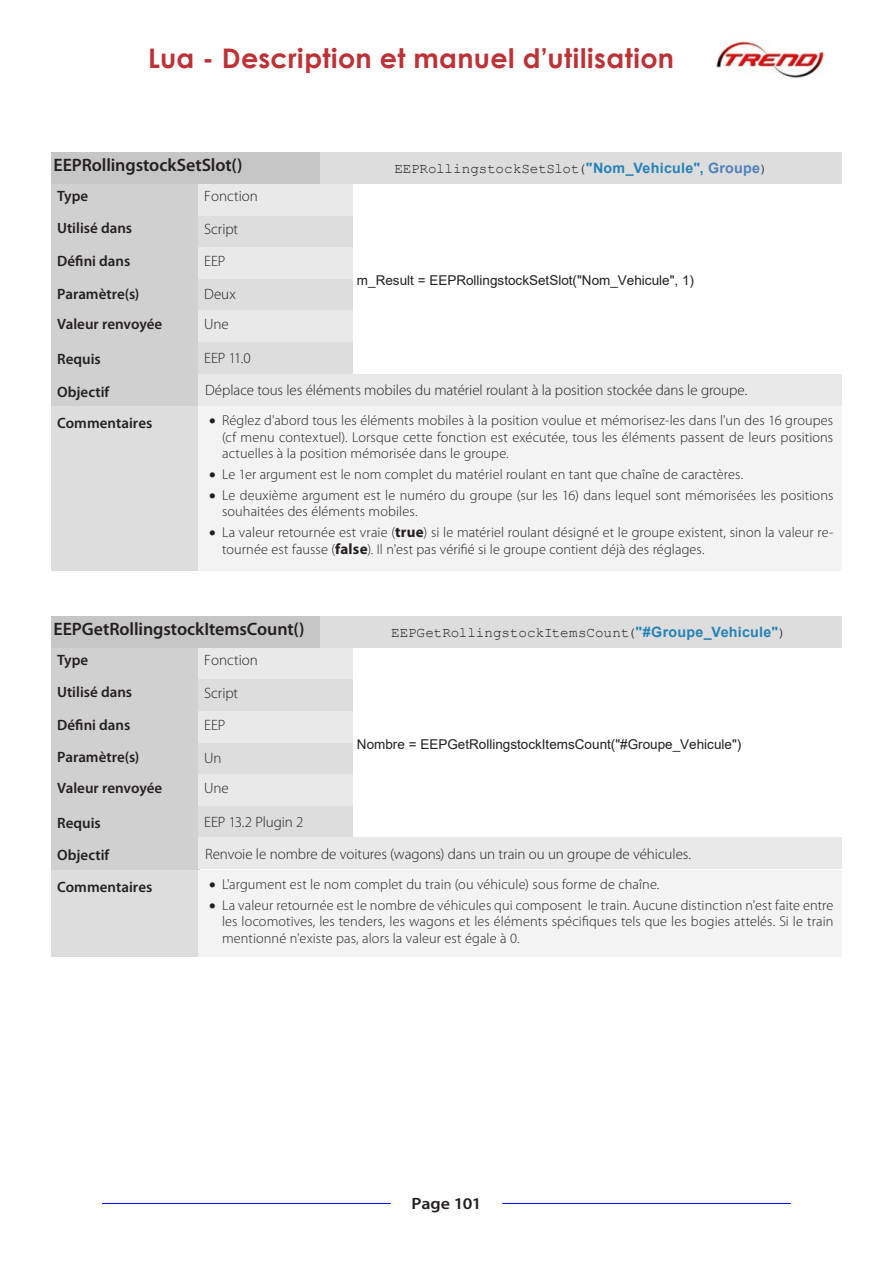
<style>
.page{position:relative;width:893px;height:1263px;background:#fff}
.page>*{position:absolute;margin:0;border:0;box-sizing:border-box;transform-origin:0 0}
.t1{font:700 27px "Century Gothic";letter-spacing:.015em;color:#bd3236}
.t2{font:600 18px "Myriad Pro";letter-spacing:-.005em;color:#231f20}
.t3{font:600 16.35px "Myriad Pro";letter-spacing:-.01em;color:#231f20;scale:1.1 1}
.t4{font:300 15px "Myriad Pro";letter-spacing:-.005em;color:#231f20}
.t5{font:600 15px/32.5px "Myriad Pro";color:#231f20}
.t6{font:300 14.25px/16.5px "Myriad Pro";letter-spacing:.01em;color:#231f20;text-align:justify}
.t7{font:14.25px "Courier New";letter-spacing:-.005em;color:#231f20}
.t8{font:13.5px "Arial";color:#231f20}
.s1{font-family:"Arial";font-weight:700;color:#2582b7}
.s2{font-family:"Arial";font-weight:700;color:#4f81bc}
.s3{font-weight:700;font-size:15px}
</style>
<div class="page">
<hr style="left:102px;top:1203px;width:289px;height:1px;background:#00f">
<hr style="left:502px;top:1203px;width:289px;height:1px;background:#00f">
<div style="left:51px;top:152px;width:269px;height:32px;background:#c7c6c6"></div>
<div style="left:320px;top:152px;width:522px;height:32px;background:#ddd"></div>
<div style="left:51px;top:184px;width:149px;height:222px;background:#d1d0d1"></div>
<div style="left:51px;top:406px;width:149px;height:165px;background:#ddd"></div>
<div style="left:198px;top:184px;width:155px;height:32px;background:#e9e9e9"></div>
<div style="left:198px;top:216px;width:155px;height:31px;background:#ddd"></div>
<div style="left:198px;top:247px;width:155px;height:32px;background:#e9e9e9"></div>
<div style="left:198px;top:279px;width:155px;height:32px;background:#ddd"></div>
<div style="left:198px;top:310px;width:155px;height:32px;background:#e9e9e9"></div>
<div style="left:198px;top:342px;width:155px;height:32px;background:#ddd"></div>
<div style="left:198px;top:374px;width:643px;height:32px;background:#e9e9e9"></div>
<div style="left:198px;top:406px;width:643px;height:165px;background:#f4f3f4"></div>
<div style="left:51px;top:616px;width:269px;height:32px;background:#c7c6c6"></div>
<div style="left:320px;top:616px;width:522px;height:32px;background:#ddd"></div>
<div style="left:51px;top:648px;width:149px;height:221px;background:#d1d0d1"></div>
<div style="left:51px;top:870px;width:149px;height:87px;background:#ddd"></div>
<div style="left:198px;top:648px;width:155px;height:31px;background:#e9e9e9"></div>
<div style="left:198px;top:679px;width:155px;height:32px;background:#ddd"></div>
<div style="left:198px;top:711px;width:155px;height:32px;background:#e9e9e9"></div>
<div style="left:198px;top:743px;width:155px;height:32px;background:#ddd"></div>
<div style="left:198px;top:774px;width:155px;height:32px;background:#e9e9e9"></div>
<div style="left:198px;top:806px;width:155px;height:32px;background:#ddd"></div>
<div style="left:198px;top:837px;width:643px;height:32px;background:#e9e9e9"></div>
<div style="left:198px;top:870px;width:643px;height:87px;background:#f4f3f4"></div>
<img style="left:716px;top:41px;width:109px;height:37px">
<h1 class="t1" style="left:148px;top:38px;width:527px">Lua - Description et manuel d’utilisation</h1>
<p class="t2" style="left:53px;top:155px;width:191px">EEPRollingstockSetSlot()</p>
<p class="t7" style="left:394px;top:160px;width:375px">EEPRollingstockSetSlot(<span class="s1">"Nom_Vehicule",</span> <span class="s2">Groupe</span>)</p>
<p class="t5" style="left:57px;top:180px;width:77px">Type<br>Utilisé dans<br>Défini dans</p>
<p class="t5" style="left:57px;top:277px;width:84px">Paramètre(s)</p>
<p class="t5" style="left:57px;top:308px;width:107px">Valeur renvoyée</p>
<p class="t5" style="left:57px;top:343px;width:54px">Requis<br>Objectif</p>
<p class="t5" style="left:57px;top:407px;width:97px">Commentaires</p>
<p class="t4" style="left:204px;top:188px;width:55px">Fonction</p>
<p class="t4" style="left:204px;top:221px;width:35px">Script</p>
<p class="t4" style="left:204px;top:253px;width:23px">EEP</p>
<p class="t4" style="left:204px;top:285px;width:33px">Deux</p>
<p class="t4" style="left:204px;top:316px;width:26px">Une</p>
<p class="t4" style="left:204px;top:350px;width:48px">EEP 11.0</p>
<p class="t8" style="left:357px;top:271px;width:339px">m_Result = EEPRollingstockSetSlot("Nom_Vehicule", 1)</p>
<p class="t4" style="left:205px;top:382px;width:544px">Déplace tous les éléments mobiles du matériel roulant à la position stockée dans le groupe.</p>
<p class="t6" style="left:222px;top:413px;width:613px;text-indent:-13px">• Réglez d'abord tous les éléments mobiles à la position voulue et mémorisez-les dans l'un des 16 groupes (cf menu contextuel). Lorsque cette fonction est exécutée, tous les éléments passent de leurs positions actuelles à la position mémorisée dans le groupe.</p>
<p class="t6" style="left:209px;top:466px;width:535px">• Le 1er argument est le nom complet du matériel roulant en tant que chaîne de caractères.</p>
<p class="t6" style="left:222px;top:487px;width:613px;text-indent:-13px">• Le deuxième argument est le numéro du groupe (sur les 16) dans lequel sont mémorisées les positions souhaitées des éléments mobiles.</p>
<p class="t6" style="left:222px;top:524px;width:613px;text-indent:-13px">• La valeur retournée est vraie (<span class="s3">true</span>) si le matériel roulant désigné et le groupe existent, sinon la valeur re&shy;tournée est fausse (<span class="s3">false</span>). Il n'est pas vérifié si le groupe contient déjà des réglages.</p>
<p class="t2" style="left:53px;top:619px;width:253px">EEPGetRollingstockItemsCount()</p>
<p class="t7" style="left:391px;top:624px;width:397px">EEPGetRollingstockItemsCount(<span class="s1">"#Groupe_Vehicule"</span>)</p>
<p class="t5" style="left:57px;top:644px;width:77px">Type<br>Utilisé dans<br>Défini dans</p>
<p class="t5" style="left:57px;top:741px;width:84px">Paramètre(s)</p>
<p class="t5" style="left:57px;top:772px;width:107px">Valeur renvoyée</p>
<p class="t5" style="left:57px;top:807px;width:54px">Requis<br>Objectif</p>
<p class="t5" style="left:57px;top:870px;width:97px">Commentaires</p>
<p class="t4" style="left:204px;top:651px;width:55px">Fonction</p>
<p class="t4" style="left:204px;top:685px;width:35px">Script</p>
<p class="t4" style="left:204px;top:717px;width:23px">EEP</p>
<p class="t4" style="left:204px;top:749px;width:19px">Un</p>
<p class="t4" style="left:204px;top:780px;width:26px">Une</p>
<p class="t4" style="left:204px;top:814px;width:101px">EEP 13.2 Plugin 2</p>
<p class="t8" style="left:357px;top:735px;width:386px">Nombre = EEPGetRollingstockItemsCount("#Groupe_Vehicule")</p>
<p class="t4" style="left:205px;top:846px;width:488px">Renvoie le nombre de voitures (wagons) dans un train ou un groupe de véhicules.</p>
<p class="t6" style="left:209px;top:876px;width:452px">• L'argument est le nom complet du train (ou véhicule) sous forme de chaîne.</p>
<p class="t6" style="left:222px;top:897px;width:613px;text-indent:-13px">• La valeur retournée est le nombre de véhicules qui composent le train. Aucune distinction n'est faite entre les locomotives, les tenders, les wagons et les éléments spécifiques tels que les bogies attelés. Si le train mentionné n'existe pas, alors la valeur est égale à 0.</p>
<p class="t3" style="left:412px;top:1194px;width:65px">Page 101</p>
</div>
